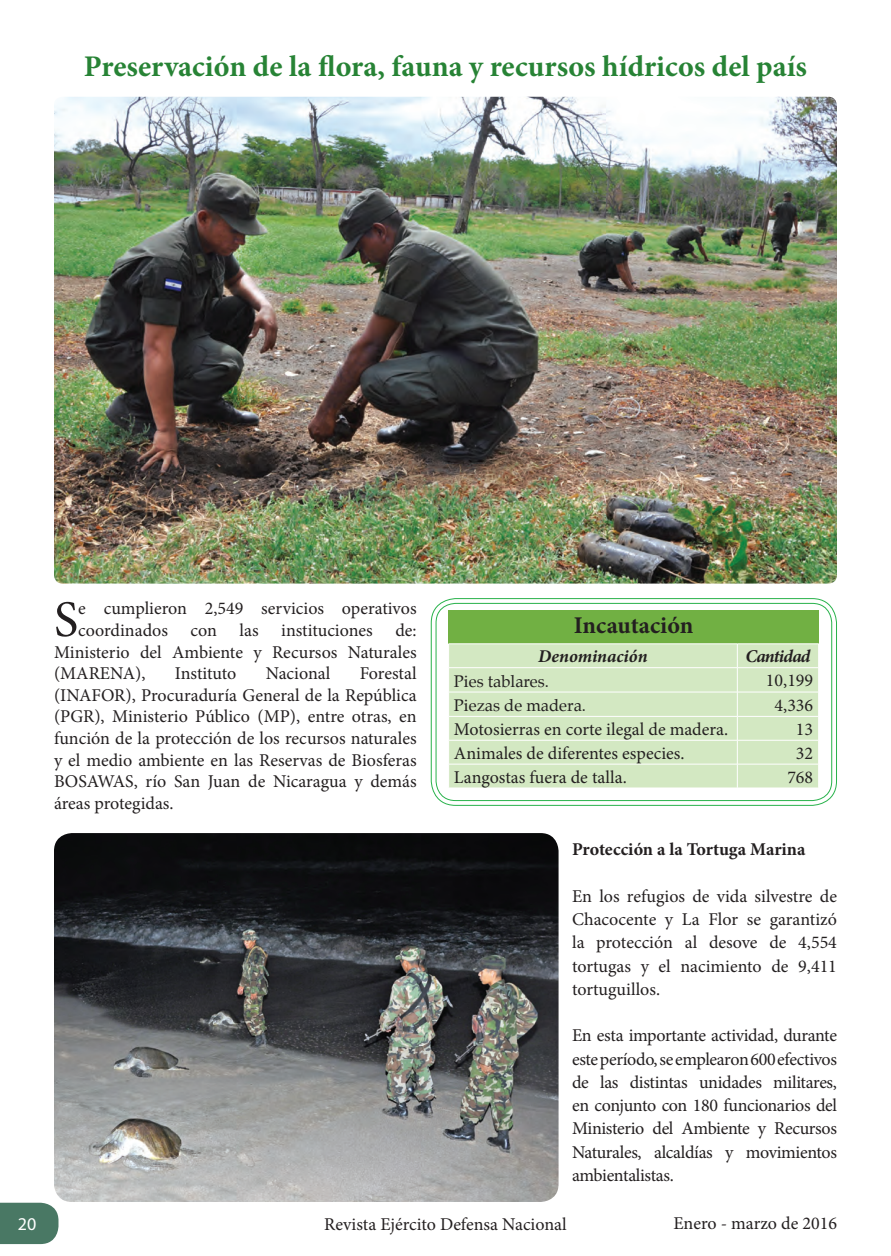
<style>
.page{position:relative;width:891px;height:1256px;background:#fff}
.page>*{position:absolute;margin:0;border:0;box-sizing:border-box;transform-origin:0 0}
.t1{font:51.3px "Minion Pro";color:#231f20}
.t2{font:700 30px "Minion Pro";color:#278335}
.t3{font:700 24px "Minion Pro";color:#231f20}
.t4{font:18px/23.2px "Minion Pro";color:#231f20;text-align:justify}
.t5{font:700 18px "Minion Pro";color:#231f20}
.t6{font:italic 700 18px "Minion Pro";letter-spacing:-.005em;color:#231f20}
.t7{font:italic 700 18px "Minion Pro";letter-spacing:-.04em;color:#231f20}
.t8{font:18px "Myriad Pro";color:#fff}
.t9{font:16.5px "Palatino";color:#231f20}
</style>
<div class="page">
<svg style="left:0;top:1202px;width:58px;height:42px;background:#54806d"></svg>
<img style="left:54px;top:97px;width:783px;height:486px">
<div style="left:431px;top:598px;width:406px;height:208px;border:1px solid #28b24b;border-radius:24px"></div>
<div style="left:436px;top:603px;width:396px;height:198px;border:1px solid #28b24b;border-radius:20px"></div>
<div style="left:449px;top:610px;width:370px;height:34px;background:#71b043"></div>
<div style="left:449px;top:644px;width:369px;height:143px;background:#d3e8c2"></div>
<hr style="left:448px;top:692px;width:289px;height:1px;background:#fff">
<hr style="left:737px;top:692px;width:82px;height:1px;background:#fff">
<hr style="left:448px;top:716px;width:289px;height:1px;background:#fff">
<hr style="left:737px;top:716px;width:82px;height:1px;background:#fff">
<hr style="left:448px;top:740px;width:289px;height:1px;background:#fff">
<hr style="left:737px;top:740px;width:82px;height:1px;background:#fff">
<hr style="left:448px;top:764px;width:289px;height:1px;background:#fff">
<hr style="left:737px;top:764px;width:82px;height:1px;background:#fff">
<hr style="left:448px;top:643px;width:289px;height:1px;background:#fff">
<hr style="left:737px;top:643px;width:82px;height:1px;background:#fff">
<svg style="left:737px;top:644px;width:1px;height:143px"></svg>
<hr style="left:448px;top:667px;width:289px;height:1px;background:#fff">
<hr style="left:737px;top:667px;width:82px;height:1px;background:#fff">
<img style="left:54px;top:833px;width:505px;height:369px">
<h2 class="t2" style="left:84px;top:45px;width:725px">Preservación de la flora, fauna y recursos hídricos del país</h2>
<h1 class="t1" style="left:54px;top:585px;width:26px">S</h1>
<p class="t4" style="left:78px;top:598px;width:340px;line-height:21.6px">e cumplieron 2,549 servicios operativos coordinados</p>
<p class="t4" style="left:54px;top:619px;width:364px;line-height:21.6px;text-indent:341px">de:<br>Ministerio del Ambiente y Recursos Naturales (MARENA),</p>
<p class="t4" style="left:191px;top:618px;width:28px">con</p>
<p class="t4" style="left:240px;top:618px;width:21px">las</p>
<p class="t4" style="left:281px;top:618px;width:93px">instituciones</p>
<p class="t4" style="left:54px;top:662px;width:364px;line-height:21.6px;text-indent:306px">Forestal (INAFOR), Procuraduría General de la República (PGR), Ministerio Público (MP), entre otras, en función de la protección de los recursos naturales y el medio ambiente en las Reservas de Biosferas BOSAWAS, río San Juan de Nicaragua y demás áreas protegidas.</p>
<p class="t4" style="left:175px;top:662px;width:63px">Instituto</p>
<p class="t4" style="left:266px;top:662px;width:66px">Nacional</p>
<h3 class="t3" style="left:574px;top:608px;width:121px">Incautación</h3>
<p class="t6" style="left:538px;top:643px;width:111px">Denominación</p>
<p class="t7" style="left:745px;top:643px;width:67px">Cantidad</p>
<p class="t9" style="left:454px;top:667px;width:96px">Pies tablares.</p>
<p class="t4" style="left:766px;top:669px;width:49px">10,199</p>
<p class="t9" style="left:454px;top:691px;width:134px">Piezas de madera.</p>
<p class="t4" style="left:775px;top:693px;width:40px">4,336</p>
<p class="t4" style="left:454px;top:717px;width:276px">Motosierras en corte ilegal de madera.</p>
<p class="t4" style="left:796px;top:717px;width:19px">13</p>
<p class="t4" style="left:454px;top:741px;width:232px">Animales de diferentes especies.</p>
<p class="t4" style="left:796px;top:741px;width:19px">32</p>
<p class="t4" style="left:454px;top:765px;width:174px">Langostas fuera de talla.</p>
<p class="t4" style="left:787px;top:765px;width:27px">768</p>
<p class="t5" style="left:572px;top:837px;width:235px">Protección a la Tortuga Marina</p>
<p class="t4" style="left:572px;top:884px;width:266px">En los refugios de vida silvestre de Chacocente y La Flor se garantizó la protección al desove de 4,554 tortugas y el nacimiento de 9,411 tortuguillos.</p>
<p class="t4" style="left:572px;top:1024px;width:266px">En esta importante actividad, durante este período, se emplearon 600 efectivos de las distintas unidades militares, en conjunto con 180 funcionarios del Ministerio del Ambiente y Recursos Naturales, alcaldías y movimientos ambientalistas.</p>
<p class="t8" style="left:18px;top:1213px;width:20px">20</p>
<p class="t4" style="left:324px;top:1212px;width:244px">Revista Ejército Defensa Nacional</p>
<p class="t4" style="left:673px;top:1211px;width:165px">Enero - marzo de 2016</p>
</div>
